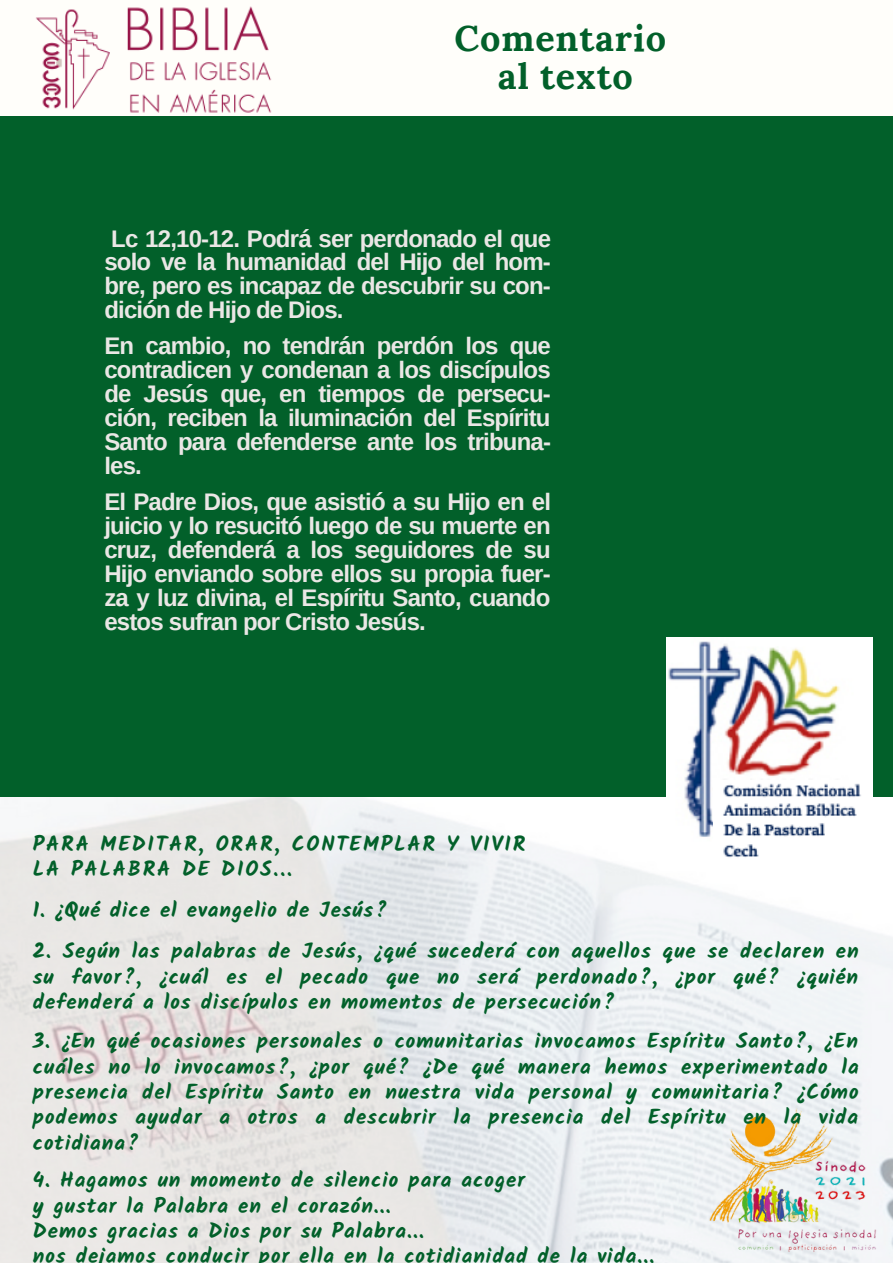
<style>
.page{position:relative;width:893px;height:1264px;background:#fff}
.page>*{position:absolute;margin:0;border:0;box-sizing:border-box;transform-origin:0 0}
.t1{font:700 36px/38.2px "Lora";letter-spacing:.025em;color:#02602a;text-align:center}
.t2{font:700 24px/24px "Arimo";letter-spacing:-.035em;color:#eae7e5;text-align:justify}
.t3{font:700 21px/25.3px "Kalam";letter-spacing:.045em;color:#02602a;text-align:justify}
.t4{font:700 21px/25.3px "Kalam";letter-spacing:.085em;color:#02602a}
</style>
<div class="page">
<div style="left:0;top:0;width:892px;height:1262px;background:#fffefa"></div>
<img style="left:0;top:796px;width:892px;height:466px">
<div style="left:0;top:116px;width:892px;height:680px;background:#02602a"></div>
<img style="left:36px;top:6px;width:236px;height:107px">
<img style="left:666px;top:638px;width:205px;height:221px">
<img style="left:713px;top:775px;width:159px;height:84px">
<img style="left:709px;top:1100px;width:183px;height:161px">
<h1 class="t1" style="left:454px;top:19px;width:213px">Comentario al texto</h1>
<p class="t2" style="left:104px;top:226px;width:448px">Lc 12,10-12. Podrá ser perdonado el que solo ve la humanidad del Hijo del hom&shy;bre, pero es incapaz de descubrir su con&shy;dición de Hijo de Dios.</p>
<p class="t2" style="left:104px;top:334px;width:448px">En cambio, no tendrán perdón los que contradicen y condenan a los discípulos de Jesús que, en tiempos de persecu&shy;ción, reciben la iluminación del Espíritu Santo para defenderse ante los tribuna&shy;les.</p>
<p class="t2" style="left:104px;top:490px;width:448px">El Padre Dios, que asistió a su Hijo en el juicio y lo resucitó luego de su muerte en cruz, defenderá a los seguidores de su Hijo enviando sobre ellos su propia fuer&shy;za y luz divina, el Espíritu Santo, cuando estos sufran por Cristo Jesús.</p>
<p class="t4" style="left:33px;top:830px;width:494px">PARA MEDITAR, ORAR, CONTEMPLAR Y VIVIR<br>LA PALABRA DE DIOS...</p>
<p class="t3" style="left:33px;top:897px;width:356px">1. ¿Qué dice el evangelio de Jesús?</p>
<p class="t3" style="left:33px;top:938px;width:827px">2. Según las palabras de Jesús, ¿qué sucederá con aquellos que se declaren en su favor?, ¿cuál es el pecado que no será perdonado?, ¿por qué? ¿quién defenderá a los discípulos en momentos de persecución?</p>
<p class="t3" style="left:33px;top:1028px;width:827px">3. ¿En qué ocasiones personales o comunitarias invocamos Espíritu Santo?, ¿En cuáles no lo invocamos?, ¿por qué? ¿De qué manera hemos experimentado la presencia del Espíritu Santo en nuestra vida personal y comunitaria? ¿Cómo podemos ayudar a otros a descubrir la presencia del Espíritu en la vida cotidiana?</p>
<p class="t3" style="left:33px;top:1167px;width:623px;text-align:left">4. Hagamos un momento de silencio para acoger<br>y gustar la Palabra en el corazón...<br>Demos gracias a Dios por su Palabra...<br>nos dejamos conducir por ella en la cotidianidad de la vida...</p>
</div>
